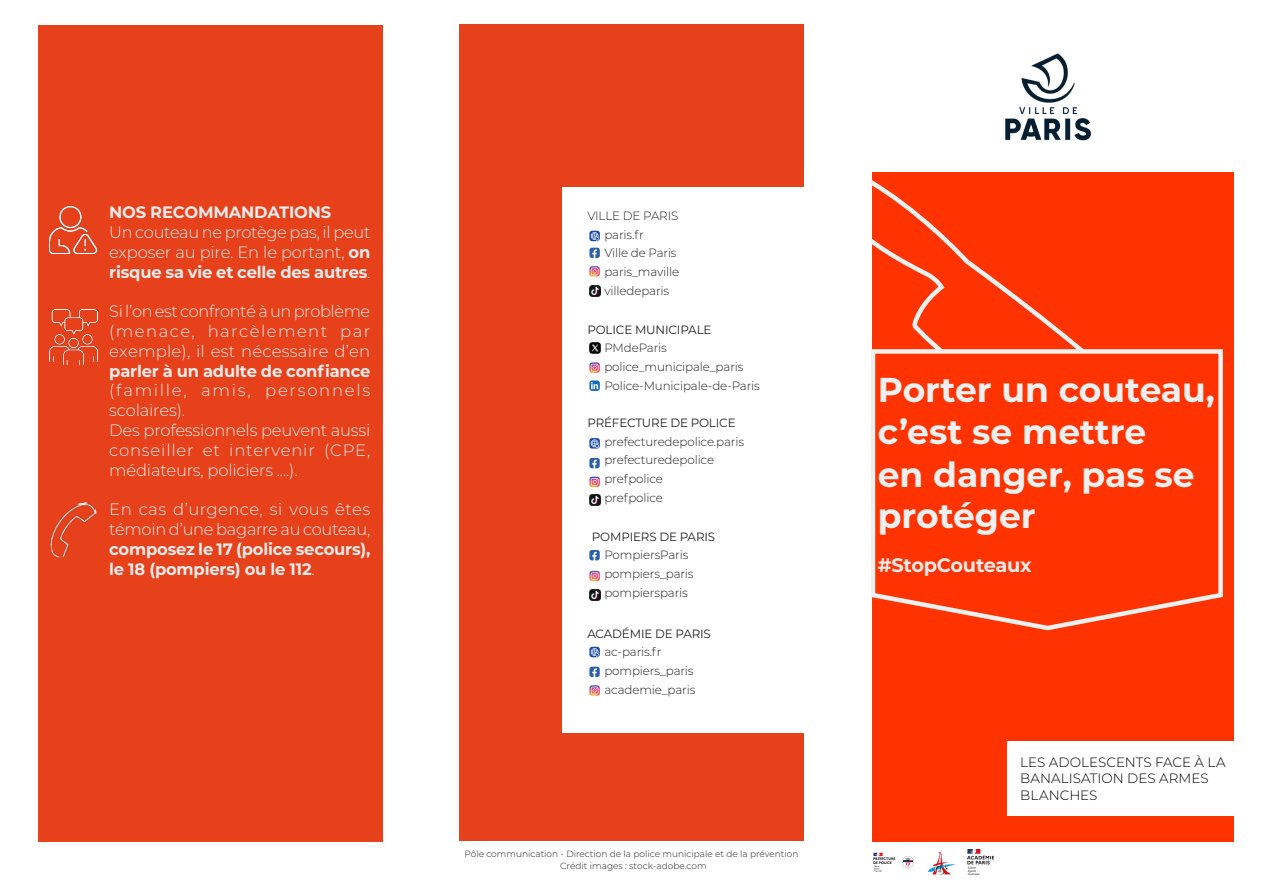
<style>
.page{position:relative;width:1263px;height:893px;background:#fff}
.page>*{position:absolute;margin:0;border:0;box-sizing:border-box;transform-origin:0 0}
.t1{font:700 34.5px/42px "Montserrat";color:#f0f0f0}
.texte_bold_encadré{font:700 19.5px "Montserrat";letter-spacing:-.01em;color:#ebebea}
.texte_bold_encadré-2{font:300 16.5px/19.8px "Montserrat";letter-spacing:-.01em;color:#ebebea;text-align:justify}
.texte_bold_encadré-3{font:700 16.5px "Montserrat";letter-spacing:-.01em;color:#ebebea}
.t2{font:300 13.5px/16.5px "Montserrat";letter-spacing:.005em;color:#000001}
.texte_bold_encadré-4{font:300 12px "Montserrat";letter-spacing:-.01em;color:#231f20}
.texte_bold_encadré-5{font:12px "Montserrat";letter-spacing:-.01em;color:#231f20}
.t3{font:300 9px "Montserrat";color:#231f20}
.t4{font:700 3.6px/3.6px "Marianne";letter-spacing:-.01em;color:#000}
.s1{font-weight:700}
</style>
<div class="page">
<div style="left:460px;top:24px;width:344px;height:817px;background:#e7411b"></div>
<div style="left:38px;top:26px;width:345px;height:816px;background:#e7411b"></div>
<div style="left:872px;top:172px;width:362px;height:670px;background:#f30"></div>
<div style="left:1007px;top:741px;width:232px;height:74px;background:#fff"></div>
<svg style="left:873px;top:865px;width:9px;height:7px"></svg>
<svg style="left:902px;top:856px;width:12px;height:12px"></svg>
<svg style="left:873px;top:853px;width:10px;height:3px"></svg>
<img style="left:929px;top:850px;width:26px;height:25px">
<svg style="left:871px;top:180px;width:210px;height:167px"></svg>
<svg style="left:871px;top:347px;width:352px;height:284px"></svg>
<div style="left:562px;top:187px;width:244px;height:545px;background:#fff"></div>
<img style="left:1005px;top:53px;width:86px;height:88px">
<img style="left:49px;top:205px;width:49px;height:49px">
<img style="left:49px;top:309px;width:48px;height:55px">
<img style="left:50px;top:502px;width:47px;height:56px">
<svg style="left:589px;top:495px;width:11px;height:11px"></svg>
<svg style="left:589px;top:458px;width:11px;height:10px"></svg>
<svg style="left:589px;top:477px;width:11px;height:10px"></svg>
<svg style="left:589px;top:438px;width:11px;height:11px"></svg>
<svg style="left:591px;top:439px;width:8px;height:9px"></svg>
<svg style="left:589px;top:380px;width:11px;height:11px"></svg>
<svg style="left:591px;top:382px;width:7px;height:7px"></svg>
<svg style="left:589px;top:362px;width:11px;height:11px"></svg>
<svg style="left:589px;top:343px;width:11px;height:11px"></svg>
<svg style="left:589px;top:248px;width:11px;height:10px"></svg>
<svg style="left:589px;top:266px;width:11px;height:11px"></svg>
<svg style="left:589px;top:231px;width:11px;height:10px"></svg>
<svg style="left:591px;top:232px;width:8px;height:9px"></svg>
<svg style="left:589px;top:285px;width:11px;height:12px"></svg>
<svg style="left:589px;top:550px;width:11px;height:10px"></svg>
<svg style="left:589px;top:571px;width:11px;height:10px"></svg>
<svg style="left:589px;top:589px;width:11px;height:11px"></svg>
<img style="left:967px;top:849px;width:26px;height:26px">
<svg style="left:589px;top:667px;width:11px;height:10px"></svg>
<svg style="left:589px;top:685px;width:11px;height:11px"></svg>
<svg style="left:589px;top:647px;width:11px;height:10px"></svg>
<svg style="left:591px;top:648px;width:8px;height:9px"></svg>
<p class="texte_bold_encadré-3" style="left:109px;top:200px;width:224px">NOS RECOMMANDATIONS</p>
<p class="texte_bold_encadré-2" style="left:109px;top:222px;width:263px">Un couteau ne protège pas, il peut exposer au pire. En le portant, <span class="s1">on risque sa vie et celle des autres</span>.</p>
<p class="texte_bold_encadré-2" style="left:109px;top:301px;width:263px">Si l’on est confronté à un problème (menace, harcèlement par exemple), il est nécessaire d’en <span class="s1">parler à un adulte de confiance </span>(famille, amis, personnels scolaires).</p>
<p class="texte_bold_encadré-2" style="left:109px;top:420px;width:263px">Des professionnels peuvent aussi conseiller et intervenir (CPE, médiateurs, policiers ....).</p>
<p class="texte_bold_encadré-2" style="left:109px;top:499px;width:263px">En cas d’urgence, si vous êtes témoin d’une bagarre au couteau, <span class="s1">composez le 17 (police secours), le 18 (pompiers) ou le 112</span>.</p>
<p class="texte_bold_encadré-4" style="left:587px;top:208px;width:92px">VILLE DE PARIS</p>
<p class="texte_bold_encadré-4" style="left:604px;top:226px;width:41px">paris.fr</p>
<p class="texte_bold_encadré-4" style="left:604px;top:245px;width:74px">Ville de Paris</p>
<p class="texte_bold_encadré-4" style="left:604px;top:264px;width:76px">paris_maville</p>
<p class="texte_bold_encadré-4" style="left:604px;top:282px;width:66px">villedeparis</p>
<p class="texte_bold_encadré-5" style="left:587px;top:321px;width:126px">POLICE MUNICIPALE</p>
<p class="texte_bold_encadré-4" style="left:604px;top:340px;width:64px">PMdeParis</p>
<p class="texte_bold_encadré-4" style="left:604px;top:359px;width:141px">police_municipale_paris</p>
<p class="texte_bold_encadré-4" style="left:604px;top:377px;width:157px">Police-Municipale-de-Paris</p>
<p class="texte_bold_encadré-5" style="left:587px;top:414px;width:150px">PRÉFECTURE DE POLICE</p>
<p class="texte_bold_encadré-4" style="left:604px;top:433px;width:141px">prefecturedepolice.paris</p>
<p class="texte_bold_encadré-4" style="left:604px;top:452px;width:111px">prefecturedepolice</p>
<p class="texte_bold_encadré-4" style="left:604px;top:471px;width:60px">prefpolice</p>
<p class="texte_bold_encadré-4" style="left:604px;top:489px;width:60px">prefpolice</p>
<p class="texte_bold_encadré-5" style="left:592px;top:528px;width:125px">POMPIERS DE PARIS</p>
<p class="texte_bold_encadré-4" style="left:604px;top:547px;width:86px">PompiersParis</p>
<p class="texte_bold_encadré-4" style="left:604px;top:566px;width:91px">pompiers_paris</p>
<p class="texte_bold_encadré-4" style="left:604px;top:584px;width:85px">pompiersparis</p>
<p class="texte_bold_encadré-5" style="left:587px;top:625px;width:125px">ACADÉMIE DE PARIS</p>
<p class="texte_bold_encadré-4" style="left:604px;top:644px;width:58px">ac-paris.fr</p>
<p class="texte_bold_encadré-4" style="left:604px;top:662px;width:91px">pompiers_paris</p>
<p class="texte_bold_encadré-4" style="left:604px;top:681px;width:92px">academie_paris</p>
<p class="t3" style="left:464px;top:848px;width:336px">Pôle communication - Direction de la police municipale et de la prévention</p>
<p class="t3" style="left:560px;top:860px;width:148px">Crédit images : stock-adobe.com</p>
<p class="t1" style="left:878px;top:367px;width:339px">Porter un couteau, c’est se mettre<br>en danger, pas se protéger</p>
<p class="texte_bold_encadré" style="left:878px;top:551px;width:155px">#StopCouteaux</p>
<p class="t4" style="left:873px;top:857px;width:24px">PRÉFECTURE<br>DE POLICE</p>
<p class="t2" style="left:1020px;top:753px;width:207px">LES ADOLESCENTS FACE À LA<br>BANALISATION DES ARMES<br>BLANCHES</p>
</div>
